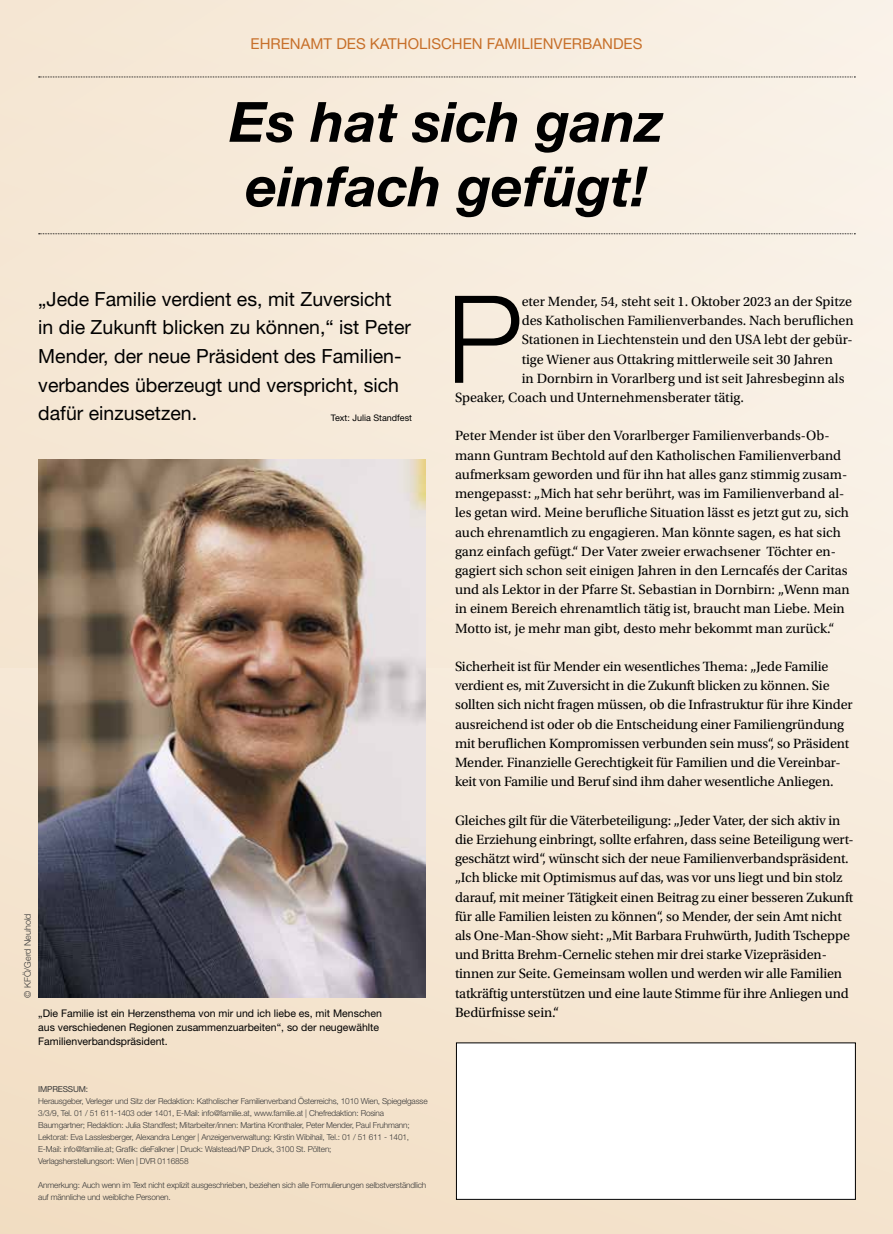
<style>
.page{position:relative;width:893px;height:1234px;background:#fff}
.page>*{position:absolute;margin:0;border:0;box-sizing:border-box;transform-origin:0 0}
.t1{font:300 121.65px "Helvetica Neue LT Std";color:#000}
.t2{font:italic 700 55.5px/64.5px "Helvetica Neue LT Std";color:#000}
.t3{font:19.5px/28.5px "Helvetica Neue LT Std";color:#000}
.t4{font:15px "Helvetica Neue LT Std";color:#c76f29}
.t5{font:14.1px/19.2px "Utopia Std";letter-spacing:-.01em;color:#000}
.t6{font:10.5px/14.2px "Helvetica Neue LT Std";color:#000}
.t7{font:9px "Helvetica Neue LT Std";color:#000}
.t8{font:300 9px "Helvetica Neue LT Std";color:#393939}
.t9{font:300 8.25px/12px "Helvetica Neue LT Std";letter-spacing:-.02em;color:#393939}
.t10{font:8.25px "Helvetica Neue LT Std";letter-spacing:-.02em;color:#393939}
</style>
<div class="page">
<div style="left:0;top:0;width:893px;height:1233px;background:linear-gradient(to bottom,#f8efe3,#f4e4ce)"></div>
<div style="left:456px;top:1042px;width:399px;height:156px;background:#fff"></div>
<svg style="left:39px;top:77px;width:816px;height:1px"></svg>
<svg style="left:39px;top:233px;width:816px;height:1px"></svg>
<img style="left:38px;top:459px;width:387px;height:538px">
<p class="t4" style="left:250px;top:35px;width:393px">EHRENAMT DES KATHOLISCHEN FAMILIENVERBANDES</p>
<h2 class="t2" style="left:230px;top:88px;width:435px">Es hat sich ganz einfach gefügt!</h2>
<h3 class="t3" style="left:38px;top:284px;width:374px">„Jede Familie verdient es, mit Zuversicht in die Zukunft blicken zu können,“ ist Peter Mender, der neue Präsident des Familien&shy;verbandes überzeugt und verspricht, sich dafür einzusetzen.</h3>
<p class="t7" style="left:331px;top:412px;width:83px">Text: Julia Standfest</p>
<p class="t8" style="left:22px;top:997px;width:86px;rotate:-90deg">© KFÖ/Gerd Neuhold</p>
<h1 class="t1" style="left:446px;top:265px;width:78px">P</h1>
<p class="t5" style="left:522px;top:292px;width:332px">eter Mender, 54, steht seit 1. Oktober 2023 an der Spitze</p>
<p class="t5" style="left:522px;top:311px;width:334px">des Katholischen Familienverbandes. Nach beruflichen</p>
<p class="t5" style="left:522px;top:330px;width:332px">Stationen in Liechtenstein und den USA lebt der gebür-</p>
<p class="t5" style="left:522px;top:349px;width:313px">tige Wiener aus Ottakring mittlerweile seit 30 Jahren</p>
<p class="t5" style="left:522px;top:369px;width:324px">in Dornbirn in Vorarlberg und ist seit Jahresbeginn als</p>
<p class="t5" style="left:455px;top:388px;width:290px">Speaker, Coach und Unternehmensberater tätig.</p>
<p class="t5" style="left:455px;top:426px;width:396px">Peter Mender ist über den Vorarlberger Familienverbands-Ob&shy;mann Guntram Bechtold auf den Katholischen Familienverband aufmerksam geworden und für ihn hat alles ganz stimmig zusam&shy;mengepasst: „Mich hat sehr berührt, was im Familienverband al&shy;les getan wird. Meine berufliche Situation lässt es jetzt gut zu, sich auch ehrenamtlich zu engagieren. Man könnte sagen, es hat sich ganz einfach gefügt.“ Der Vater zweier erwachsener Töchter en&shy;gagiert sich schon seit einigen Jahren in den Lerncafés der Caritas und als Lektor in der Pfarre St. Sebastian in Dornbirn: „Wenn man in einem Bereich ehrenamtlich tätig ist, braucht man Liebe. Mein Motto ist, je mehr man gibt, desto mehr bekommt man zurück.“</p>
<p class="t5" style="left:455px;top:657px;width:399px">Sicherheit ist für Mender ein wesentliches Thema: „Jede Familie verdient es, mit Zuversicht in die Zukunft blicken zu können. Sie sollten sich nicht fragen müssen, ob die Infrastruktur für ihre Kinder ausreichend ist oder ob die Entscheidung einer Familiengründung mit beruflichen Kompromissen verbunden sein muss“, so Präsident Mender. Finanzielle Gerechtigkeit für Familien und die Vereinbar&shy;keit von Familie und Beruf sind ihm daher wesentliche Anliegen.</p>
<p class="t5" style="left:455px;top:810px;width:400px">Gleiches gilt für die Väterbeteiligung: „Jeder Vater, der sich aktiv in die Erziehung einbringt, sollte erfahren, dass seine Beteiligung wert&shy;geschätzt wird“, wünscht sich der neue Familienverbandspräsident. „Ich blicke mit Optimismus auf das, was vor uns liegt und bin stolz darauf, mit meiner Tätigkeit einen Beitrag zu einer besseren Zukunft für alle Familien leisten zu können“, so Mender, der sein Amt nicht als One-Man-Show sieht: „Mit Barbara Fruhwürth, Judith Tscheppe und Britta Brehm-Cernelic stehen mir drei starke Vizepräsiden&shy;tinnen zur Seite. Gemeinsam wollen und werden wir alle Familien tatkräftig unterstützen und eine laute Stimme für ihre Anliegen und</p>
<p class="t6" style="left:38px;top:1005px;width:345px">„Die Familie ist ein Herzensthema von mir und ich liebe es, mit Menschen</p>
<p class="t5" style="left:455px;top:1002px;width:106px">Bedürfnisse sein.“</p>
<p class="t6" style="left:38px;top:1019px;width:342px">aus verschiedenen Regionen zusammenzuarbeiten“, so der neugewählte<br>Familienverbandspräsident.</p>
<p class="t10" style="left:38px;top:1083px;width:52px">IMPRESSUM:</p>
<p class="t9" style="left:38px;top:1094px;width:391px">Herausgeber, Verleger und Sitz der Redaktion: Katholischer Familienverband Österreichs, 1010 Wien, Spiegelgasse 3/3/9, Tel. 01 / 51 611-1403 oder 1401, E-Mail: info@familie.at, www.familie.at | Chefredaktion: Rosina Baumgartner; Redaktion: Julia Standfest; Mitarbeiter/innen: Martina Kronthaler, Peter Mender, Paul Fruhmann; Lektorat: Eva Lasslesberger, Alexandra Lenger | Anzeigenverwaltung: Kirstin Wibihail, Tel.: 01 / 51 611 - 1401, E-Mail: info@familie.at; Grafik: dieFalkner | Druck: Walstead/NP Druck, 3100 St. Pölten;<br>Verlagsherstellungsort: Wien | DVR 0116858</p>
<p class="t9" style="left:38px;top:1178px;width:389px">Anmerkung: Auch wenn im Text nicht explizit ausgeschrieben, beziehen sich alle Formulierungen selbstverständlich auf männliche und weibliche Personen.</p>
</div>
